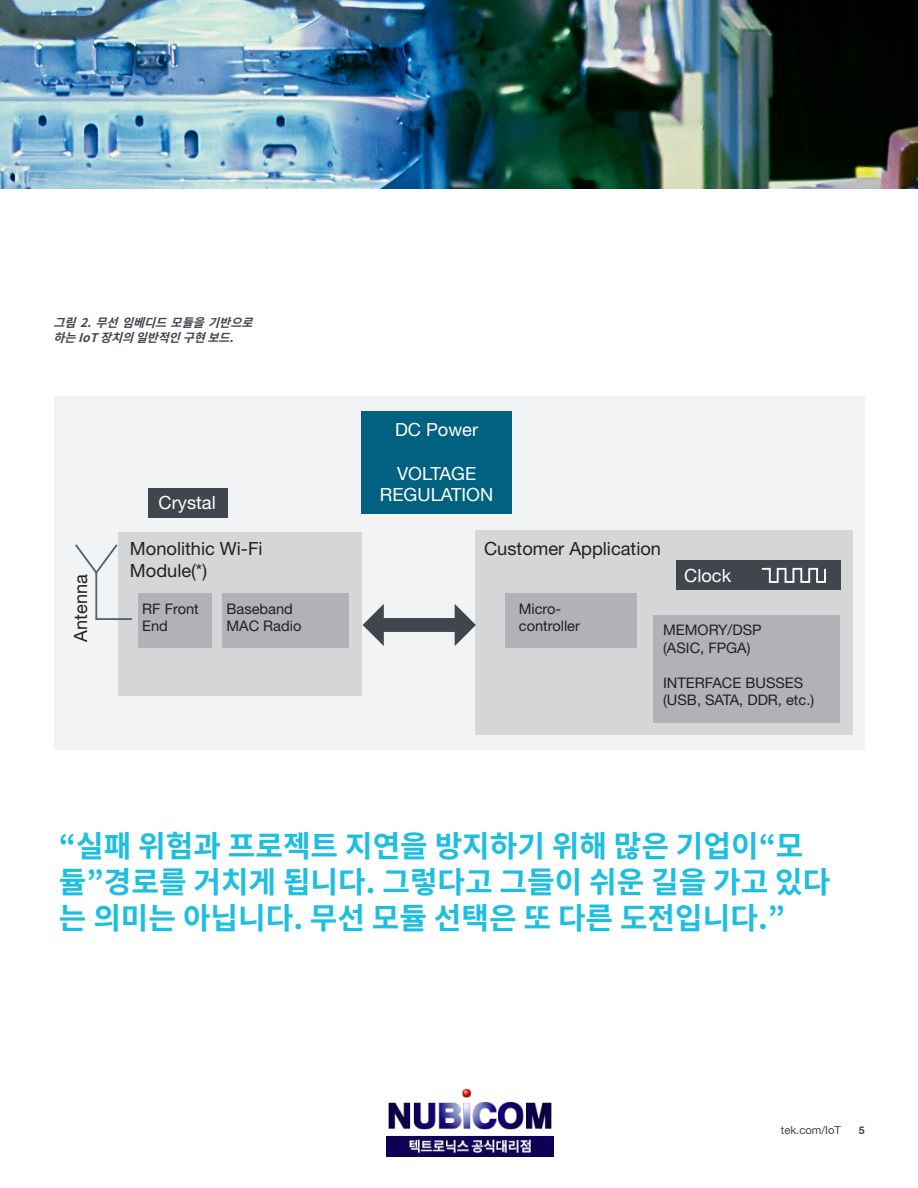
<style>
.page{position:relative;width:918px;height:1188px;background:#fff}
.page>*{position:absolute;margin:0;border:0;box-sizing:border-box;transform-origin:0 0}
.IOT__Callout{font:700 30px/36px "Noto Sans CJ Kkr";color:#1cbfdf}
.t1{font:18.3px "Helvetica Neue";color:#231f20}
.t2{font:18.15px/21.9px "Helvetica Neue";color:#231f20}
.t3{font:18.15px/21.9px "Helvetica Neue";color:#fff;text-align:center}
.t4{font:14.55px/17.5px "Helvetica Neue";color:#231f20}
.IOT__Caption{font:italic 700 12px/14.4px "Noto Sans CJ Kkr";color:#41464e}
.t5{font:11.25px "Helvetica Neue";color:#41464e}
.t6{font:700 10.5px "Helvetica Neue";color:#41464e}
</style>
<div class="page">
<div style="left:54px;top:396px;width:810px;height:354px;background:#f2f3f4"></div>
<div style="left:476px;top:530px;width:377px;height:204px;background:#d5d6d8"></div>
<div style="left:148px;top:488px;width:80px;height:30px;background:#41464e"></div>
<div style="left:676px;top:560px;width:165px;height:30px;background:#41464e"></div>
<div style="left:118px;top:532px;width:243px;height:163px;background:#d5d6d8"></div>
<div style="left:138px;top:593px;width:74px;height:55px;background:#b2b1b5"></div>
<div style="left:222px;top:593px;width:126px;height:55px;background:#b2b1b5"></div>
<div style="left:361px;top:412px;width:151px;height:102px;background:#006181"></div>
<div style="left:381px;top:618px;width:77px;height:14px;background:#41464e"></div>
<svg style="left:363px;top:604px;width:21px;height:42px"></svg>
<svg style="left:455px;top:604px;width:21px;height:42px"></svg>
<div style="left:506px;top:593px;width:131px;height:55px;background:#b2b1b5"></div>
<div style="left:654px;top:616px;width:186px;height:107px;background:#b2b1b5"></div>
<svg style="left:75px;top:544px;width:57px;height:76px"></svg>
<svg style="left:761px;top:567px;width:65px;height:16px"></svg>
<img style="left:0;top:0;width:918px;height:189px">
<img style="left:387px;top:1090px;width:167px;height:66px">
<p class="IOT__Caption" style="left:54px;top:316px;width:210px">그림2.무선임베디드모듈을기반으로 하는IoT장치의일반적인구현보드.</p>
<p class="t1" style="left:70px;top:642px;width:69px;rotate:-90deg">Antenna</p>
<p class="t3" style="left:159px;top:491px;width:59px">Crystal</p>
<p class="t2" style="left:130px;top:538px;width:134px">Monolithic Wi-Fi<br>Module(*)</p>
<p class="t4" style="left:142px;top:600px;width:58px">RF Front<br>End</p>
<p class="t4" style="left:226px;top:600px;width:76px">Baseband<br>MAC Radio</p>
<p class="t3" style="left:395px;top:418px;width:85px">DC Power</p>
<p class="t3" style="left:380px;top:462px;width:115px">VOLTAGE<br>REGULATION</p>
<p class="t2" style="left:484px;top:538px;width:178px">Customer Application</p>
<p class="t3" style="left:684px;top:564px;width:49px">Clock</p>
<p class="t4" style="left:519px;top:600px;width:63px">Micro&shy;controller</p>
<p class="t4" style="left:663px;top:621px;width:100px">MEMORY/DSP (ASIC, FPGA)</p>
<p class="t4" style="left:663px;top:674px;width:153px">INTERFACE BUSSES (USB, SATA, DDR, etc.)</p>
<p class="IOT__Callout" style="left:59px;top:829px;width:773px">“실패 위험과 프로젝트 지연을 방지하기 위해 많은 기업이“모 듈”경로를 거치게 됩니다. 그렇다고 그들이 쉬운 길을 가고 있다 는 의미는 아닙니다. 무선 모듈 선택은 또 다른 도전입니다.”</p>
<p class="t5" style="left:781px;top:1123px;width:62px">tek.com/IoT</p>
<p class="t6" style="left:859px;top:1124px;width:7px">5</p>
</div>
